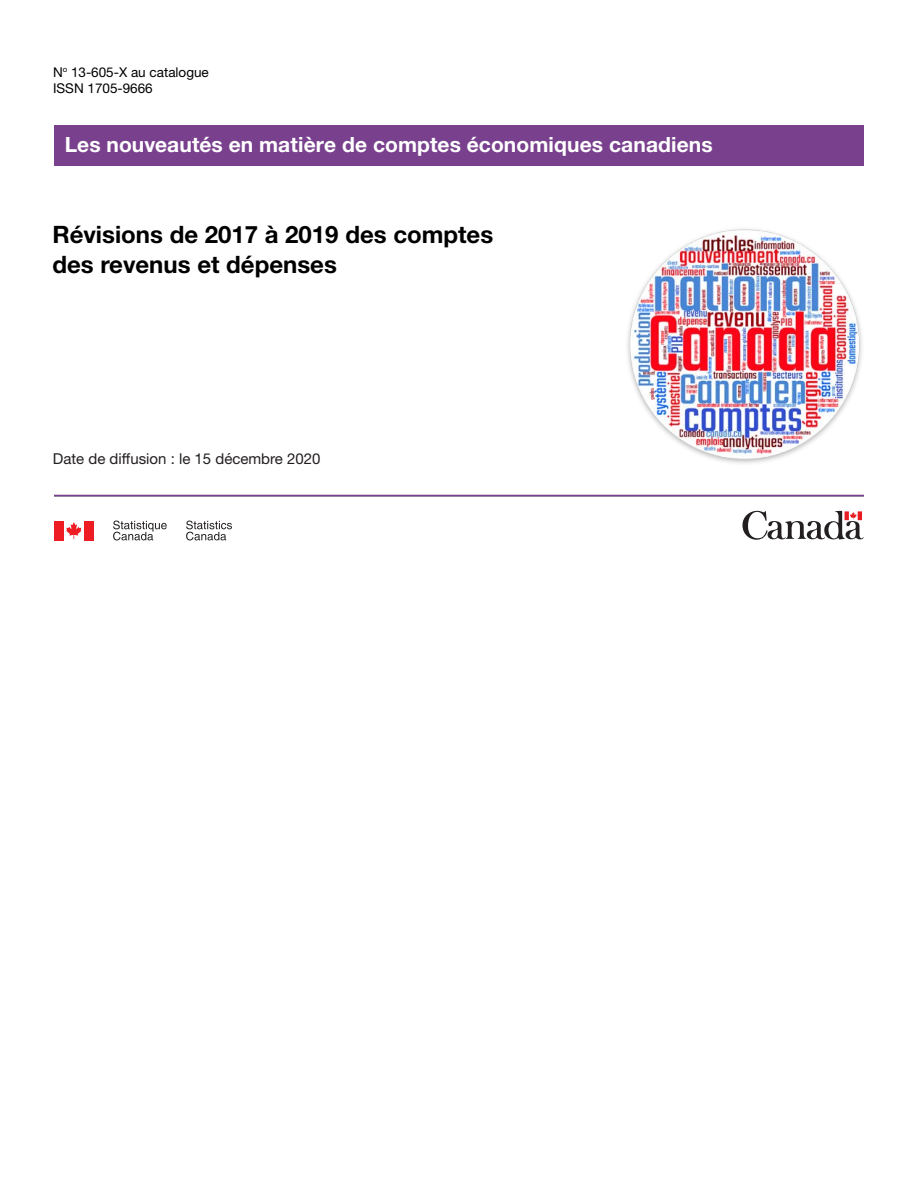
<style>
.page{position:relative;width:918px;height:1188px;background:#fff}
.page>*{position:absolute;margin:0;border:0;box-sizing:border-box;transform-origin:0 0}
.t1{font:700 24px/30px "Helvetica Neue LT Std";color:#000}
.t2{font:700 21px "Helvetica Neue LT Std";letter-spacing:.005em;color:#fff}
.t3{font:15px "Helvetica Neue LT Std";color:#231f20}
.t4{font:13.5px/16.5px "Helvetica Neue LT Std";color:#000}
</style>
<div class="page">
<svg style="left:742px;top:511px;width:122px;height:29px"></svg>
<hr style="left:54px;top:495px;width:810px;height:1px;background:#79418d">
<svg style="left:66px;top:522px;width:16px;height:17px"></svg>
<div style="left:54px;top:521px;width:10px;height:19px;background:#ee1d23"></div>
<div style="left:84px;top:521px;width:10px;height:19px;background:#ee1d23"></div>
<svg style="left:113px;top:521px;width:54px;height:19px"></svg>
<svg style="left:186px;top:521px;width:46px;height:19px"></svg>
<img style="left:627px;top:229px;width:235px;height:235px">
<div style="left:54px;top:125px;width:810px;height:40px;background:#79418d"></div>
<p class="t4" style="left:53px;top:63px;width:157px">N<sup>o</sup> 13-605-X au catalogue<br>ISSN 1705-9666</p>
<p class="t2" style="left:65px;top:132px;width:649px">Les nouveautés en matière de comptes économiques canadiens</p>
<p class="t1" style="left:52px;top:219px;width:442px">Révisions de 2017 à 2019 des comptes des revenus et dépenses</p>
<p class="t3" style="left:53px;top:449px;width:269px">Date de diffusion : le 15 décembre 2020</p>
</div>
